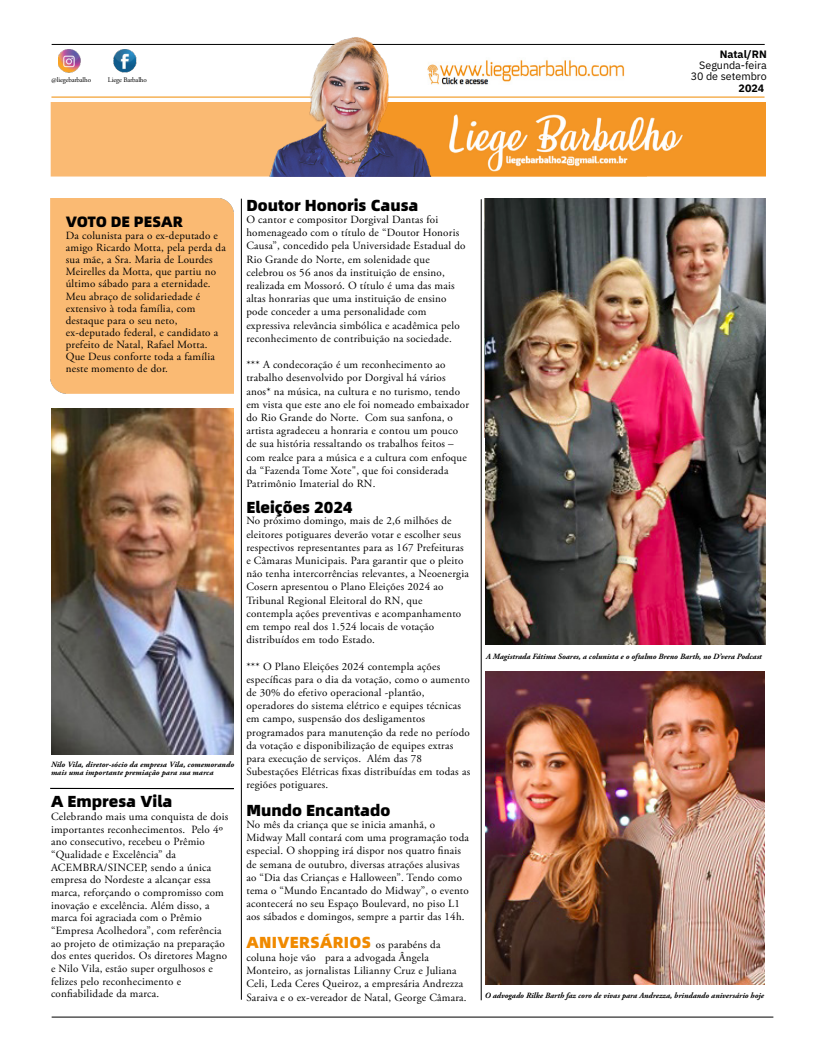
<style>
.page{position:relative;width:816px;height:1050px;background:#fff}
.page>*{position:absolute;margin:0;border:0;box-sizing:border-box;transform-origin:0 0}
.t1{font:900 16px "Alibaba Sans";color:#000}
.t2{font:900 16px "Alibaba Sans";letter-spacing:.02em;color:#f08a00}
.t3{font:900 15px "Alibaba Sans";color:#000}
.t4{font:11px/13.2px "Adobe Garamond Pro";letter-spacing:.02em;color:#000}
.t5{font:10.7px/11.2px "IBM Plex Sans";color:#000;text-align:right}
.t6{font:700 10.7px "IBM Plex Sans";color:#000}
.t7{font:italic 700 8px/8px "Adobe Garamond Pro";letter-spacing:.005em;color:#000}
.t8{font:7px "Adobe Garamond Pro";letter-spacing:-.02em;color:#000}
.s1{font-family:"Adobe Garamond Pro";font-weight:400;font-size:11px;color:#000}
</style>
<div class="page">
<hr style="left:52px;top:1016px;width:721px;height:1px;background:#000">
<svg style="left:50px;top:787px;width:184px;height:2px"></svg>
<hr style="left:241px;top:199px;width:1px;height:800px;background:#000">
<hr style="left:481px;top:199px;width:1px;height:801px;background:#000">
<img style="left:52px;top:408px;width:182px;height:346px">
<img style="left:485px;top:671px;width:280px;height:313px">
<img style="left:486px;top:199px;width:279px;height:445px">
<div style="left:453px;top:102px;width:312px;height:74px;background:#f49625"></div>
<hr style="left:52px;top:44px;width:713px;height:1px;background:#000">
<hr style="left:51px;top:97px;width:714px;height:1px;background:#f08a00">
<img style="left:244px;top:37px;width:209px;height:139px">
<img style="left:424px;top:58px;width:201px;height:27px">
<img style="left:448px;top:110px;width:235px;height:63px">
<img style="left:58px;top:49px;width:79px;height:23px">
<p class="t8" style="left:52px;top:76px;width:41px">@liegebarbalho</p>
<p class="t8" style="left:108px;top:76px;width:40px">Liege Barbalho</p>
<p class="t6" style="left:720px;top:46px;width:49px">Natal/RN</p>
<p class="t5" style="left:691px;top:59px;width:78px">Segunda-feira<br>30 de setembro</p>
<p class="t6" style="left:739px;top:79px;width:27px">2024</p>
<h2 class="t3" style="left:66px;top:209px;width:119px">VOTO DE PESAR</h2>
<p class="t4" style="left:66px;top:230px;width:162px;line-height:12.1px">Da colunista para o ex-deputado e amigo Ricardo Motta, pela perda da sua mãe, a Sra. Maria de Lourdes<br>Meirelles da Motta, que partiu no último sábado para a eternidade.<br>Meu abraço de solidariedade é extensivo à toda família, com destaque para o seu neto, ex-deputado federal, e candidato a prefeito de Natal, Rafael Motta.<br>Que Deus conforte toda a família neste momento de dor.</p>
<p class="t7" style="left:51px;top:760px;width:185px">Nilo Vila, diretor-sócio da empresa Vila, comemorando mais uma importante premiação para sua marca</p>
<h1 class="t1" style="left:51px;top:788px;width:123px">A Empresa Vila</h1>
<p class="t4" style="left:51px;top:810px;width:179px;line-height:12.6px">Celebrando mais uma conquista de dois importantes reconhecimentos. Pelo 4º ano consecutivo, recebeu o Prêmio “Qualidade e Excelência” da ACEMBRA/SINCEP, sendo a única empresa do Nordeste a alcançar essa marca, reforçando o compromisso com inovação e excelência. Além disso, a marca foi agraciada com o Prêmio “Empresa Acolhedora”, com referência ao projeto de otimização na preparação dos entes queridos. Os diretores Magno e Nilo Vila, estão super orgulhosos e felizes pelo reconhecimento e confiabilidade da marca.</p>
<h1 class="t1" style="left:246px;top:193px;width:174px">Doutor Honoris Causa</h1>
<p class="t4" style="left:246px;top:213px;width:221px">O cantor e compositor Dorgival Dantas foi homenageado com o título de “Doutor Honoris Causa”, concedido pela Universidade Estadual do Rio Grande do Norte, em solenidade que celebrou os 56 anos da instituição de ensino, realizada em Mossoró. O título é uma das mais altas honrarias que uma instituição de ensino pode conceder a uma personalidade com expressiva relevância simbólica e acadêmica pelo reconhecimento de contribuição na sociedade.</p>
<p class="t4" style="left:246px;top:358px;width:224px">*** A condecoração é um reconhecimento ao trabalho desenvolvido por Dorgival há vários anos* na música, na cultura e no turismo, tendo em vista que este ano ele foi nomeado embaixador do Rio Grande do Norte. Com sua sanfona, o artista agradeceu a honraria e contou um pouco de sua história ressaltando os trabalhos feitos – com realce para a música e a cultura com enfoque da “Fazenda Tome Xote", que foi considerada Patrimônio Imaterial do RN.</p>
<h1 class="t1" style="left:246px;top:494px;width:108px">Eleições 2024</h1>
<p class="t4" style="left:246px;top:514px;width:224px">No próximo domingo, mais de 2,6 milhões de eleitores potiguares deverão votar e escolher seus respectivos representantes para as 167 Prefeituras e Câmaras Municipais. Para garantir que o pleito não tenha intercorrências relevantes, a Neoenergia Cosern apresentou o Plano Eleições 2024 ao Tribunal Regional Eleitoral do RN, que contempla ações preventivas e acompanhamento em tempo real dos 1.524 locais de votação distribuídos em todo Estado.</p>
<p class="t4" style="left:246px;top:659px;width:225px">*** O Plano Eleições 2024 contempla ações específicas para o dia da votação, como o aumento de 30% do efetivo operacional -plantão, operadores do sistema elétrico e equipes técnicas em campo, suspensão dos desligamentos programados para manutenção da rede no período da votação e disponibilização de equipes extras para execução de serviços. Além das 78<br>Subestações Elétricas fixas distribuídas em todas as regiões potiguares.</p>
<h1 class="t1" style="left:246px;top:797px;width:145px">Mundo Encantado</h1>
<p class="t4" style="left:246px;top:818px;width:224px">No mês da criança que se inicia amanhã, o Midway Mall contará com uma programação toda especial. O shopping irá dispor nos quatro finais de semana de outubro, diversas atrações alusivas ao “Dia das Crianças e Halloween”. Tendo como tema o “Mundo Encantado do Midway”, o evento acontecerá no seu Espaço Boulevard, no piso L1 aos sábados e domingos, sempre a partir das 14h.</p>
<h1 class="t2" style="left:246px;top:928px;width:196px">ANIVERSÁRIOS <span class="s1">os parabéns da</span></h1>
<p class="t4" style="left:246px;top:951px;width:222px">coluna hoje vão para a advogada Ângela Monteiro, as jornalistas Lilianny Cruz e Juliana Celi, Leda Ceres Queiroz, a empresária Andrezza Saraiva e o ex-vereador de Natal, George Câmara.</p>
<p class="t7" style="left:486px;top:652px;width:277px">A Magistrada Fátima Soares, a colunista e o oftalmo Breno Barth, no D’vera Podcast</p>
<p class="t7" style="left:485px;top:991px;width:281px">O advogado Rilke Barth faz coro de vivas para Andrezza, brindando aniversário hoje</p>
</div>
